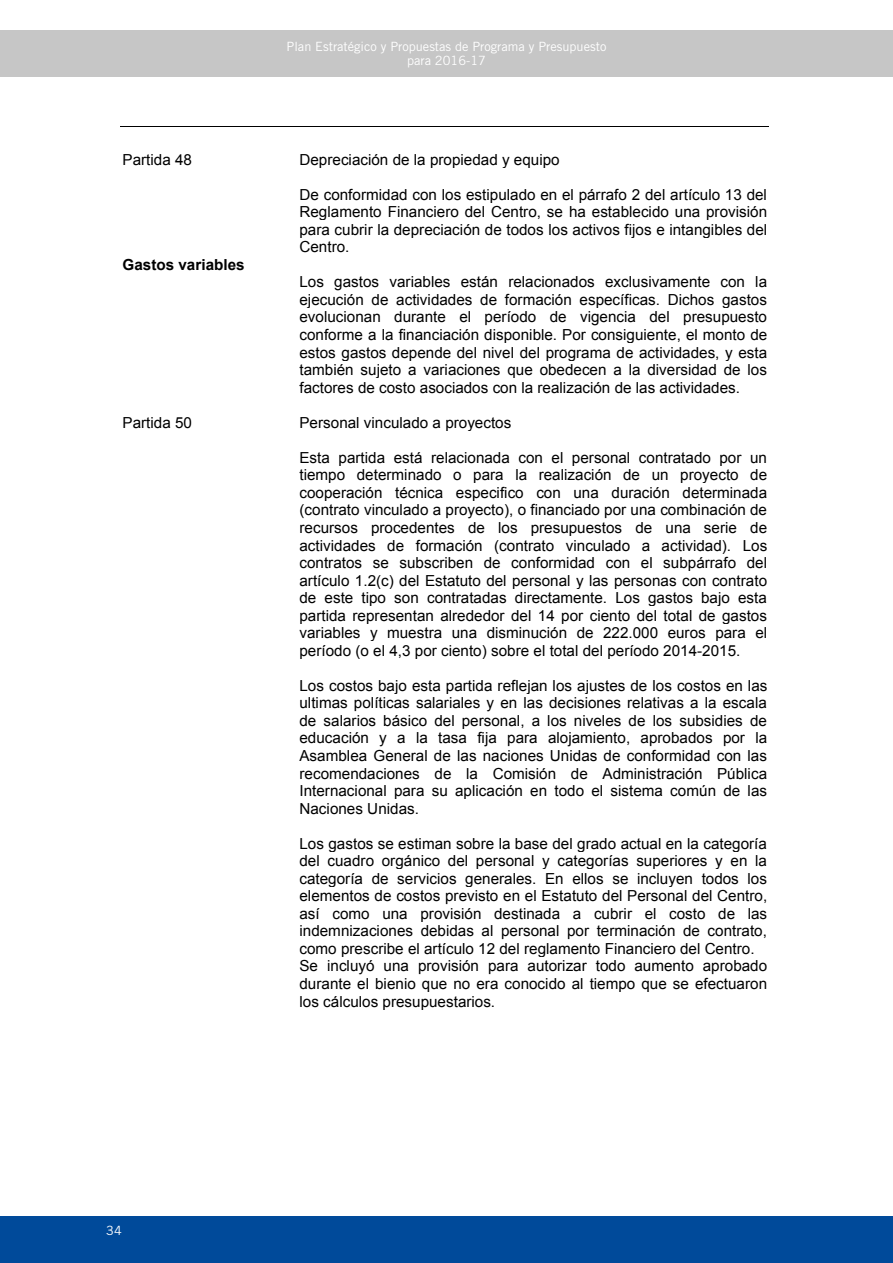
<style>
.page{position:relative;width:893px;height:1263px;background:#fff}
.page>*{position:absolute;margin:0;border:0;box-sizing:border-box;transform-origin:0 0}
.t1{font:15.3px/17.5px "Arial";color:#000;text-align:justify}
.t2{font:700 15.3px "Arial";color:#000}
.t3{font:12.75px/13.5px "Trade Gothic";color:#fff;text-align:center}
</style>
<div class="page">
<div style="left:0;top:30px;width:893px;height:47px;background:#c6c6c6"></div>
<div style="left:0;top:1216px;width:893px;height:47px;background:#004a9a"></div>
<hr style="left:120px;top:127px;width:649px;height:1px;background:#000">
<p class="t3" style="left:287px;top:40px;width:321px">Plan Estratégico y Propuestas de Programa y Presupuesto para 2016-17</p>
<p class="t1" style="left:123px;top:151px;width:71px">Partida 48</p>
<p class="t1" style="left:299px;top:151px;width:262px">Depreciación de la propiedad y equipo</p>
<p class="t1" style="left:299px;top:186px;width:469px">De conformidad con los estipulado en el párrafo 2 del artículo 13 del Reglamento Financiero del Centro, se ha establecido una provisión para cubrir la depreciación de todos los activos fijos e intangibles del Centro.</p>
<p class="t2" style="left:123px;top:254px;width:124px">Gastos variables</p>
<p class="t1" style="left:299px;top:273px;width:469px">Los gastos variables están relacionados exclusivamente con la ejecución de actividades de formación específicas. Dichos gastos evolucionan durante el período de vigencia del presupuesto conforme a la financiación disponible. Por consiguiente, el monto de estos gastos depende del nivel del programa de actividades, y esta también sujeto a variaciones que obedecen a la diversidad de los factores de costo asociados con la realización de las actividades.</p>
<p class="t1" style="left:123px;top:414px;width:71px">Partida 50</p>
<p class="t1" style="left:299px;top:414px;width:213px">Personal vinculado a proyectos</p>
<p class="t1" style="left:299px;top:449px;width:469px">Esta partida está relacionada con el personal contratado por un tiempo determinado o para la realización de un proyecto de cooperación técnica especifico con una duración determinada (contrato vinculado a proyecto), o financiado por una combinación de recursos procedentes de los presupuestos de una serie de actividades de formación (contrato vinculado a actividad). Los contratos se subscriben de conformidad con el subpárrafo del artículo 1.2(c) del Estatuto del personal y las personas con contrato de este tipo son contratadas directamente. Los gastos bajo esta partida representan alrededor del 14 por ciento del total de gastos variables y muestra una disminución de 222.000 euros para el período (o el 4,3 por ciento) sobre el total del período 2014-2015.</p>
<p class="t1" style="left:299px;top:677px;width:469px">Los costos bajo esta partida reflejan los ajustes de los costos en las ultimas políticas salariales y en las decisiones relativas a la escala de salarios básico del personal, a los niveles de los subsidies de educación y a la tasa fija para alojamiento, aprobados por la Asamblea General de las naciones Unidas de conformidad con las recomendaciones de la Comisión de Administración Pública Internacional para su aplicación en todo el sistema común de las Naciones Unidas.</p>
<p class="t1" style="left:299px;top:835px;width:469px;text-align:left">Los gastos se estiman sobre la base del grado actual en la categoría del cuadro orgánico del personal y categorías superiores y en la categoría de servicios generales. En ellos se incluyen todos los elementos de costos previsto en el Estatuto del Personal del Centro, así como una provisión destinada a cubrir el costo de las indemnizaciones debidas al personal por terminación de contrato, como prescribe el artículo 12 del reglamento Financiero del Centro.<br>Se incluyó una provisión para autorizar todo aumento aprobado durante el bienio que no era conocido al tiempo que se efectuaron los cálculos presupuestarios.</p>
<p class="t3" style="left:106px;top:1223px;width:17px">34</p>
</div>
